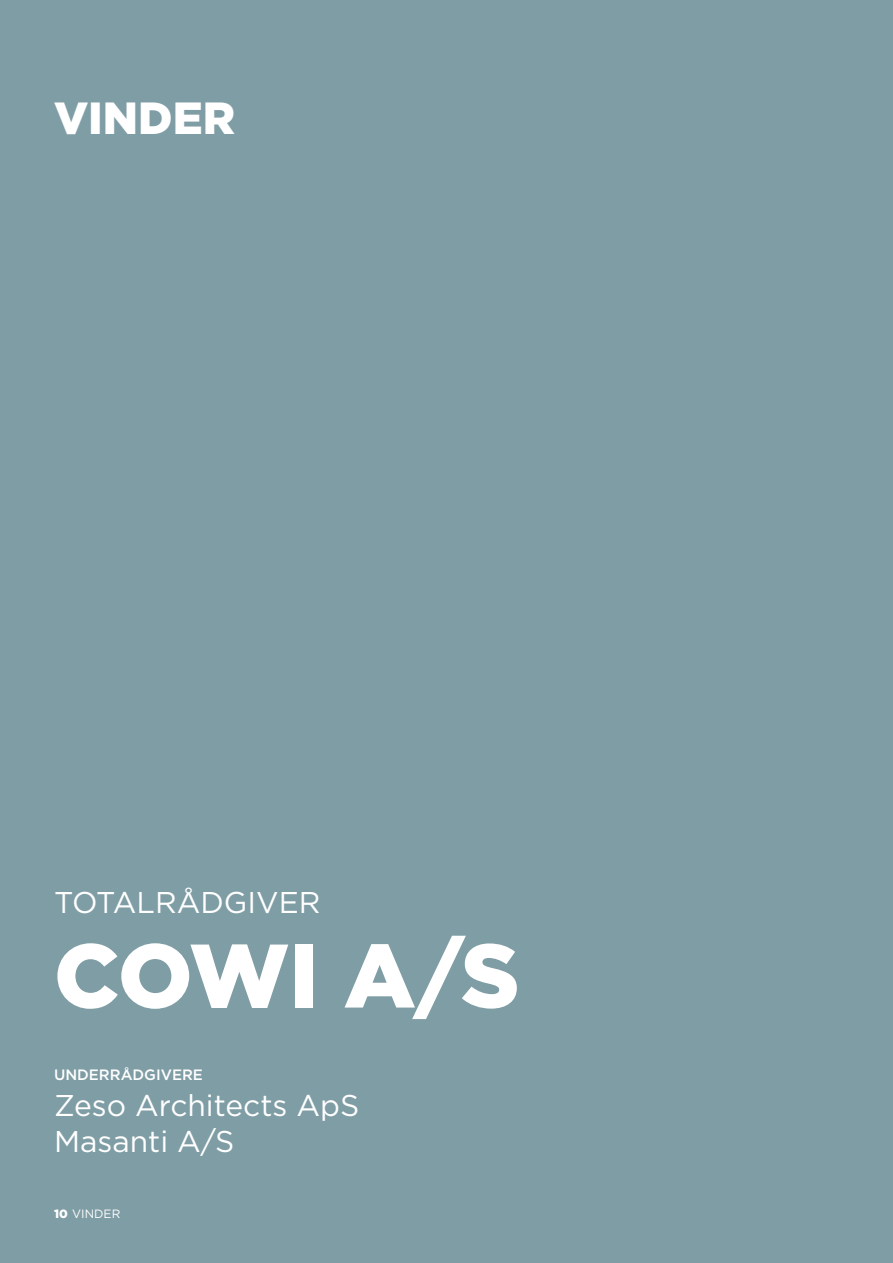
<style>
.page{position:relative;width:893px;height:1263px;background:#7f9da5}
.page>*{position:absolute;margin:0;border:0;box-sizing:border-box;transform-origin:0 0}
.t1{font:900 90px "Gotham";color:#fff}
.t2{font:900 45px "Gotham";color:#fff}
.t3{font:30px/36px "Gotham";color:#fff}
.t4{font:500 15px "Gotham";color:#fff}
.t5{font:12px "Gotham";color:#fff}
.s1{font-weight:900}
</style>
<div class="page">
<h2 class="t2" style="left:54px;top:87px;width:183px">VINDER</h2>
<p class="t3" style="left:54px;top:883px;width:268px">TOTALRÅDGIVER</p>
<h1 class="t1" style="left:54px;top:914px;width:467px">COWI A/S</h1>
<p class="t4" style="left:54px;top:1064px;width:150px">UNDERRÅDGIVERE</p>
<p class="t3" style="left:54px;top:1086px;width:307px">Zeso Architects ApS<br>Masanti A/S</p>
<p class="t5" style="left:54px;top:1206px;width:68px"><span class="s1">10</span> VINDER</p>
</div>
